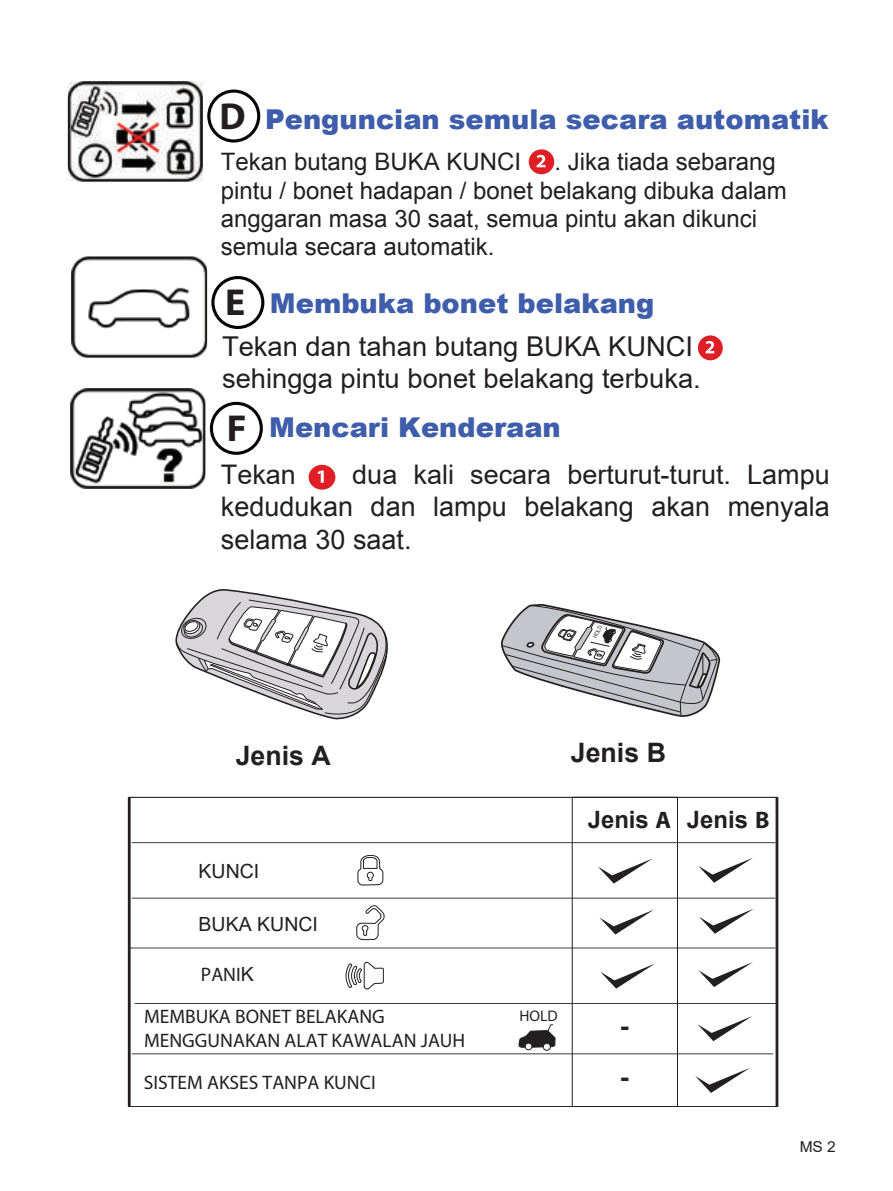
<style>
.page{position:relative;width:893px;height:1191px;background:#fff}
.page>*{position:absolute;margin:0;border:0;box-sizing:border-box;transform-origin:0 0}
.t1{font:700 37.5px "Myriad Pro";color:#231f20}
.t2{font:900 27.3px "Arial";color:#3e5daa}
.t3{font:27.3px/32.7px "Arial";color:#231f20}
.t4{font:27px/32.4px "Arial";color:#231f20;text-align:justify}
.t5{font:700 26.7px/51px "Arial";color:#231f20}
.t6{font:24px/28.2px "Arial";color:#231f20}
.t7{font:700 24px "Arial";color:#231f20}
.t8{font:19.5px/23.4px "Myriad Pro";color:#231f20}
.t9{font:19.5px "Arial";color:#231f20}
.t10{font:19.5px "Myriad";color:#231f20}
.t11{font:15.3px "Myriad";color:#231f20}
.t12{font:15px "Arial";color:#231f20}
.t13{font:italic 5.4px "Arial";color:#231f20;scale:.86 1}
.s1{font-family:"Myriad Pro";font-weight:700;font-size:37.5px;color:#231f20}
.s2{font-family:"Arial"}
.s3{font-family:"Myriad"}
</style>
<div class="page">
<img style="left:71px;top:256px;width:136px;height:102px">
<img style="left:70px;top:388px;width:135px;height:101px">
<img style="left:68px;top:81px;width:135px;height:101px">
<div style="left:207px;top:89px;width:53px;height:54px;border:3px solid #050504;border-radius:50%"></div>
<div style="left:211px;top:276px;width:53px;height:53px;border:3px solid #050504;border-radius:50%"></div>
<div style="left:210px;top:402px;width:53px;height:53px;border:3px solid #050504;border-radius:50%"></div>
<svg style="left:357px;top:855px;width:27px;height:30px"></svg>
<svg style="left:345px;top:961px;width:39px;height:29px"></svg>
<svg style="left:518px;top:1024px;width:38px;height:23px"></svg>
<div style="left:525px;top:1043px;width:7px;height:6px;background:#fff;border-radius:50%"></div>
<div style="left:525px;top:1042px;width:7px;height:8px;border:1px solid #231f20;border-radius:50%"></div>
<div style="left:543px;top:1043px;width:7px;height:7px;background:#fff;border-radius:50%"></div>
<div style="left:543px;top:1043px;width:8px;height:7px;border:1px solid #231f20;border-radius:50%"></div>
<div style="left:572px;top:797px;width:106px;height:309px;border:1px solid #231f20"></div>
<svg style="left:131px;top:842px;width:645px;height:1px"></svg>
<svg style="left:129px;top:947px;width:647px;height:1px"></svg>
<svg style="left:134px;top:1002px;width:644px;height:2px"></svg>
<svg style="left:131px;top:1053px;width:643px;height:1px"></svg>
<svg style="left:600px;top:963px;width:55px;height:25px"></svg>
<svg style="left:598px;top:858px;width:55px;height:25px"></svg>
<svg style="left:698px;top:858px;width:55px;height:24px"></svg>
<svg style="left:131px;top:897px;width:645px;height:43px"></svg>
<svg style="left:698px;top:962px;width:55px;height:25px"></svg>
<svg style="left:697px;top:1016px;width:55px;height:25px"></svg>
<svg style="left:695px;top:1068px;width:55px;height:25px"></svg>
<div style="left:309px;top:465px;width:26px;height:24px;background:#df1f25;border-radius:50%"></div>
<svg style="left:318px;top:470px;width:6px;height:13px"></svg>
<div style="left:698px;top:335px;width:25px;height:25px;background:#df1f25;border-radius:50%"></div>
<svg style="left:706px;top:341px;width:8px;height:12px"></svg>
<div style="left:529px;top:149px;width:25px;height:25px;background:#df1f25;border-radius:50%"></div>
<svg style="left:537px;top:155px;width:8px;height:12px"></svg>
<svg style="left:501px;top:604px;width:219px;height:113px"></svg>
<svg style="left:175px;top:589px;width:213px;height:131px"></svg>
<p class="t2" style="left:220px;top:100px;width:611px"><span class="s1">D</span> Penguncian semula secara automatik</p>
<p class="t6" style="left:221px;top:148px;width:302px">Tekan butang BUKA KUNCI</p>
<p class="t6" style="left:221px;top:148px;width:567px;text-indent:334px">. Jika tiada sebarang pintu / bonet hadapan / bonet belakang dibuka dalam anggaran masa 30 saat, semua pintu akan dikunci semula secara automatik.</p>
<h1 class="t1" style="left:225px;top:278px;width:22px">E</h1>
<p class="t2" style="left:270px;top:283px;width:386px">Membuka bonet belakang</p>
<p class="t3" style="left:222px;top:329px;width:480px">Tekan dan tahan butang BUKA KUNCI sehingga pintu bonet belakang terbuka.</p>
<p class="t2" style="left:227px;top:407px;width:336px"><span class="s1">F</span> Mencari Kenderaan</p>
<p class="t4" style="left:221px;top:458px;width:77px">Tekan</p>
<p class="t4" style="left:221px;top:458px;width:610px;text-indent:131px">dua kali secara berturut-turut. Lampu kedudukan dan lampu belakang akan menyala selama 30 saat.</p>
<p class="t5" style="left:236px;top:731px;width:97px">Jenis A</p>
<p class="t9" style="left:199px;top:858px;width:62px">KUNCI</p>
<p class="t9" style="left:199px;top:910px;width:121px">BUKA KUNCI</p>
<p class="t10" style="left:201px;top:965px;width:54px">PANI<span class="s2">K</span></p>
<p class="t8" style="left:144px;top:1004px;width:323px">MEMBUKA BONET BELAKANG<br>MENGGUNAKAN ALAT KAWALAN JAUH</p>
<p class="t8" style="left:144px;top:1070px;width:233px">SISTEM AKSES TANPA KUNCI</p>
<p class="t13" style="left:592px;top:635px;width:17px;rotate:-61deg">HOLD</p>
<p class="t5" style="left:571px;top:728px;width:97px">Jenis B</p>
<p class="t7" style="left:588px;top:803px;width:85px">Jenis <span class="s3">A</span></p>
<p class="t7" style="left:687px;top:803px;width:84px">Jenis <span class="s3">B</span></p>
<p class="t11" style="left:520px;top:1008px;width:40px">HOLD</p>
<p class="t5" style="left:620px;top:1001px;width:10px">- -</p>
<p class="t12" style="left:800px;top:1136px;width:38px">MS 2</p>
</div>
